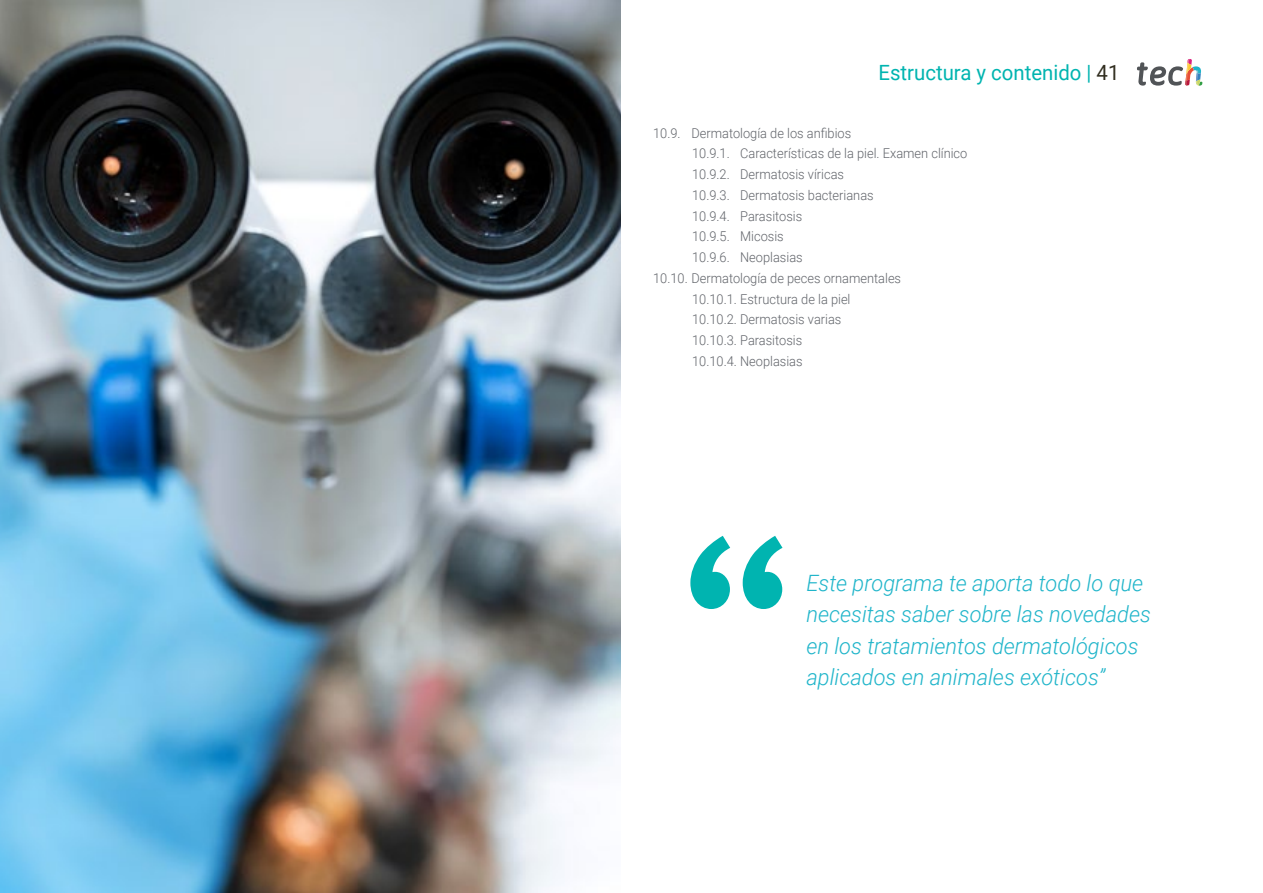
<style>
.page{position:relative;width:1263px;height:893px;background:#fff}
.page>*{position:absolute;margin:0;border:0;box-sizing:border-box;transform-origin:0 0}
.t1{font:italic 300 22.5px/31.5px "Roboto";color:#20b5ca}
.t2{font:21px "Roboto";color:#00b4b0}
.t3{font:300 13.5px "Roboto";color:#61646a;scale:.95 1}
.s1{color:#312e20}
</style>
<div class="page">
<svg style="left:690px;top:536px;width:92px;height:73px"></svg>
<img style="left:0;top:0;width:621px;height:893px">
<svg style="left:1137px;top:59px;width:65px;height:27px"></svg>
<h2 class="t2" style="left:878px;top:57px;width:242px">Estructura y contenido | <span class="s1">41</span></h2>
<p class="t3" style="left:653px;top:123px;width:210px">10.9. Dermatología de los anfibios</p>
<p class="t3" style="left:692px;top:144px;width:291px">10.9.1. Características de la piel. Examen clínico</p>
<p class="t3" style="left:692px;top:165px;width:161px">10.9.2. Dermatosis víricas</p>
<p class="t3" style="left:692px;top:186px;width:193px">10.9.3. Dermatosis bacterianas</p>
<p class="t3" style="left:692px;top:206px;width:117px">10.9.4. Parasitosis</p>
<p class="t3" style="left:692px;top:227px;width:98px">10.9.5. Micosis</p>
<p class="t3" style="left:692px;top:248px;width:118px">10.9.6. Neoplasias</p>
<p class="t3" style="left:653px;top:269px;width:262px">10.10. Dermatología de peces ornamentales</p>
<p class="t3" style="left:692px;top:289px;width:168px">10.10.1. Estructura de la piel</p>
<p class="t3" style="left:692px;top:310px;width:159px">10.10.2. Dermatosis varias</p>
<p class="t3" style="left:692px;top:331px;width:117px">10.10.3. Parasitosis</p>
<p class="t3" style="left:692px;top:352px;width:118px">10.10.4. Neoplasias</p>
<h1 class="t1" style="left:806px;top:566px;width:346px">Este programa te aporta todo lo que necesitas saber sobre las novedades en los tratamientos dermatológicos aplicados en animales exóticos”</h1>
</div>
